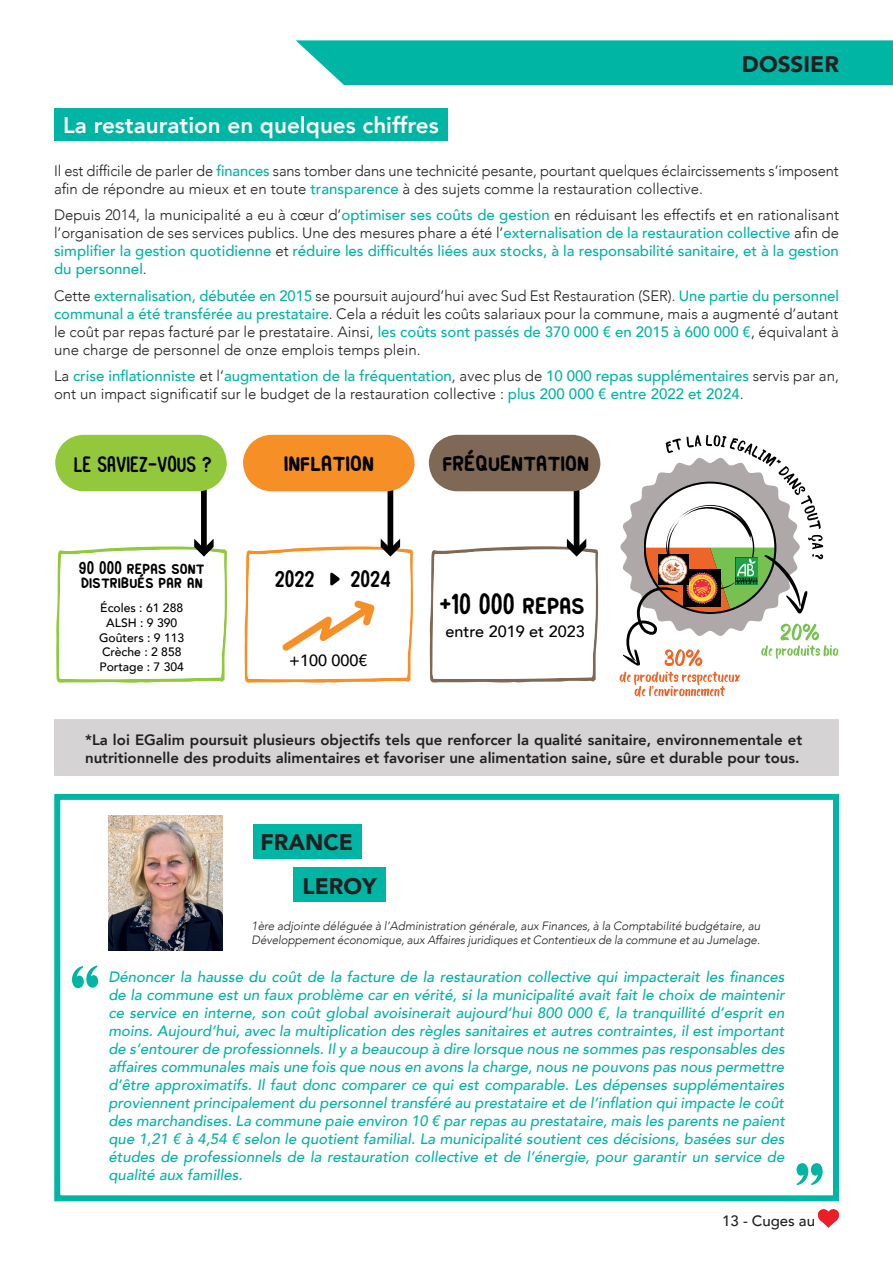
<style>
.page{position:relative;width:893px;height:1263px;background:#fff}
.page>*{position:absolute;margin:0;border:0;box-sizing:border-box;transform-origin:0 0}
.t1{font:32.4px "Earth Spirit";color:#000001}
.t2{font:30.45px "Earth Spirit";color:#000001}
.t3{font:26.4px "Earth Spirit";color:#000001}
.t4{font:24.3px "Earth Spirit";color:#000001}
.t5{font:800 22.5px "Avenir";color:#fff}
.t6{font:900 22.5px/43.7px "Avenir";color:#231f20}
.t7{font:20.25px/14.2px "Earth Spirit";letter-spacing:.01em;color:#000001}
.t8{font:500 16.2px "Avenir";color:#000001}
.t9{font:italic 500 15px/18px "Avenir";color:#00b5a4;text-align:justify}
.t10{font:300 15px/18px "Avenir";color:#231f20}
.t11{font:500 15px/18px "Avenir";color:#00b5a4;text-align:justify}
.t12{font:800 15px/18px "Avenir";color:#231f20}
.t13{font:500 15px "Avenir";color:#231f20}
.t14{font:500 12.15px/14.5px "Avenir";color:#000001;text-align:center}
.t15{font:italic 300 12px/14.4px "Avenir";letter-spacing:-.01em;color:#231f20}
.s1{font-weight:500;color:#00b5a4}
.s2{font-weight:300;color:#231f20}
</style>
<div class="page">
<svg style="left:619px;top:435px;width:219px;height:262px"></svg>
<img style="left:818px;top:1209px;width:21px;height:19px">
<div style="left:296px;top:40px;width:597px;height:45px;background:#00b5a4"></div>
<div style="left:54px;top:108px;width:394px;height:33px;background:#00b5a4"></div>
<div style="left:54px;top:794px;width:785px;height:407px;border:6px solid #00b5a4"></div>
<svg style="left:796px;top:1163px;width:27px;height:22px"></svg>
<div style="left:253px;top:824px;width:109px;height:34px;background:#00b5a4"></div>
<svg style="left:72px;top:965px;width:26px;height:23px"></svg>
<img style="left:108px;top:815px;width:115px;height:136px">
<div style="left:293px;top:867px;width:93px;height:34px;background:#00b5a4"></div>
<div style="left:201px;top:487px;width:6px;height:63px;background:#000001"></div>
<svg style="left:56px;top:539px;width:171px;height:144px"></svg>
<div style="left:574px;top:484px;width:5px;height:66px;background:#000001"></div>
<svg style="left:430px;top:539px;width:168px;height:144px"></svg>
<svg style="left:55px;top:435px;width:172px;height:56px;background:#9acb4a"></svg>
<svg style="left:428px;top:435px;width:173px;height:56px;background:#887463"></svg>
<div style="left:388px;top:487px;width:5px;height:63px;background:#000001"></div>
<svg style="left:245px;top:539px;width:168px;height:144px"></svg>
<svg style="left:243px;top:435px;width:172px;height:56px;background:#f69735"></svg>
<div style="left:54px;top:720px;width:785px;height:56px;background:#d6d3d4"></div>
<h3 class="t5" style="left:63px;top:107px;width:377px">La restauration en quelques chiffres</h3>
<h3 class="t6" style="left:742px;top:42px;width:99px">DOSSIER</h3>
<p class="t10" style="left:54px;top:161px;width:786px">Il est difficile de parler de <span class="s1">finances</span> sans tomber dans une technicité pesante, pourtant quelques éclaircissements s’imposent afin de répondre au mieux et en toute <span class="s1">transparence</span> à des sujets comme la restauration collective.</p>
<p class="t11" style="left:54px;top:205px;width:786px"><span class="s2">Depuis 2014, la municipalité a eu à cœur d’</span>optimiser ses coûts de gestion <span class="s2">en réduisant les effectifs et en rationalisant l’organisation de ses services publics. Une des mesures phare a été l’</span>externalisation de la restauration collective <span class="s2">afin de </span>simplifier la gestion quotidienne <span class="s2">et</span> réduire les difficultés liées aux stocks, à la responsabilité sanitaire, et à la gestion du personnel<span class="s2">.</span></p>
<p class="t10" style="left:54px;top:286px;width:786px;text-align:justify">Cette <span class="s1">externalisation, débutée en 2015</span> se poursuit aujourd’hui avec Sud Est Restauration (SER). <span class="s1">Une partie du personnel communal a été transférée au prestataire</span>. Cela a réduit les coûts salariaux pour la commune, mais a augmenté d’autant le coût par repas facturé par le prestataire. Ainsi, <span class="s1">les coûts sont passés de 370 000 € en 2015 à 600 000 €</span>, équivalant à une charge de personnel de onze emplois temps plein.</p>
<p class="t11" style="left:54px;top:366px;width:786px"><span class="s2">La</span> crise inflationniste <span class="s2">et l’</span>augmentation de la fréquentation<span class="s2">, avec plus de</span> 10 000 repas supplémentaires <span class="s2">servis par an, ont un impact significatif sur le budget de la restauration collective :</span> plus 200 000 € entre 2022 et 2024<span class="s2">.</span></p>
<h3 class="t4" style="left:74px;top:452px;width:140px">LE SAVIEZ-VOUS ?</h3>
<h2 class="t2" style="left:442px;top:445px;width:148px">fréquentation</h2>
<h2 class="t2" style="left:284px;top:445px;width:92px">inflation</h2>
<h3 class="t7" style="left:79px;top:561px;width:127px">90 000 repas sont distribués par an</h3>
<p class="t14" style="left:99px;top:600px;width:87px">Écoles : 61 288<br>ALSH : 9 390<br>Goûters : 9 113<br>Crèche : 2 858<br>Portage : 7 304</p>
<h1 class="t1" style="left:439px;top:587px;width:147px">+10 000 repas</h1>
<h3 class="t3" style="left:275px;top:564px;width:41px">2022</h3>
<h3 class="t3" style="left:350px;top:564px;width:42px">2024</h3>
<p class="t8" style="left:445px;top:618px;width:141px">entre 2019 et 2023</p>
<p class="t8" style="left:289px;top:647px;width:80px">+100 000€</p>
<p class="t12" style="left:85px;top:730px;width:719px">*La loi EGalim poursuit plusieurs objectifs tels que renforcer la qualité sanitaire, environnementale et nutritionnelle des produits alimentaires et favoriser une alimentation saine, sûre et durable pour tous.</p>
<h3 class="t6" style="left:303px;top:820px;width:76px;text-indent:-42px">FRANCE<br>LEROY</h3>
<p class="t15" style="left:252px;top:918px;width:510px">1ère adjointe déléguée à l’Administration générale, aux Finances, à la Comptabilité budgétaire, au<br>Développement économique, aux Affaires juridiques et Contentieux de la commune et au Jumelage.</p>
<p class="t9" style="left:108px;top:968px;width:678px">Dénoncer la hausse du coût de la facture de la restauration collective qui impacterait les finances de la commune est un faux problème car en vérité, si la municipalité avait fait le choix de maintenir ce service en interne, son coût global avoisinerait aujourd’hui 800 000 €, la tranquillité d’esprit en moins. Aujourd’hui, avec la multiplication des règles sanitaires et autres contraintes, il est important de s’entourer de professionnels. Il y a beaucoup à dire lorsque nous ne sommes pas responsables des affaires communales mais une fois que nous en avons la charge, nous ne pouvons pas nous permettre d’être approximatifs. Il faut donc comparer ce qui est comparable. Les dépenses supplémentaires proviennent principalement du personnel transféré au prestataire et de l’inflation qui impacte le coût des marchandises. La commune paie environ 10 € par repas au prestataire, mais les parents ne paient que 1,21 € à 4,54 € selon le quotient familial. La municipalité soutient ces décisions, basées sur des études de professionnels de la restauration collective et de l’énergie, pour garantir un service de qualité aux familles.</p>
<p class="t13" style="left:722px;top:1207px;width:94px">13 - Cuges au</p>
</div>
